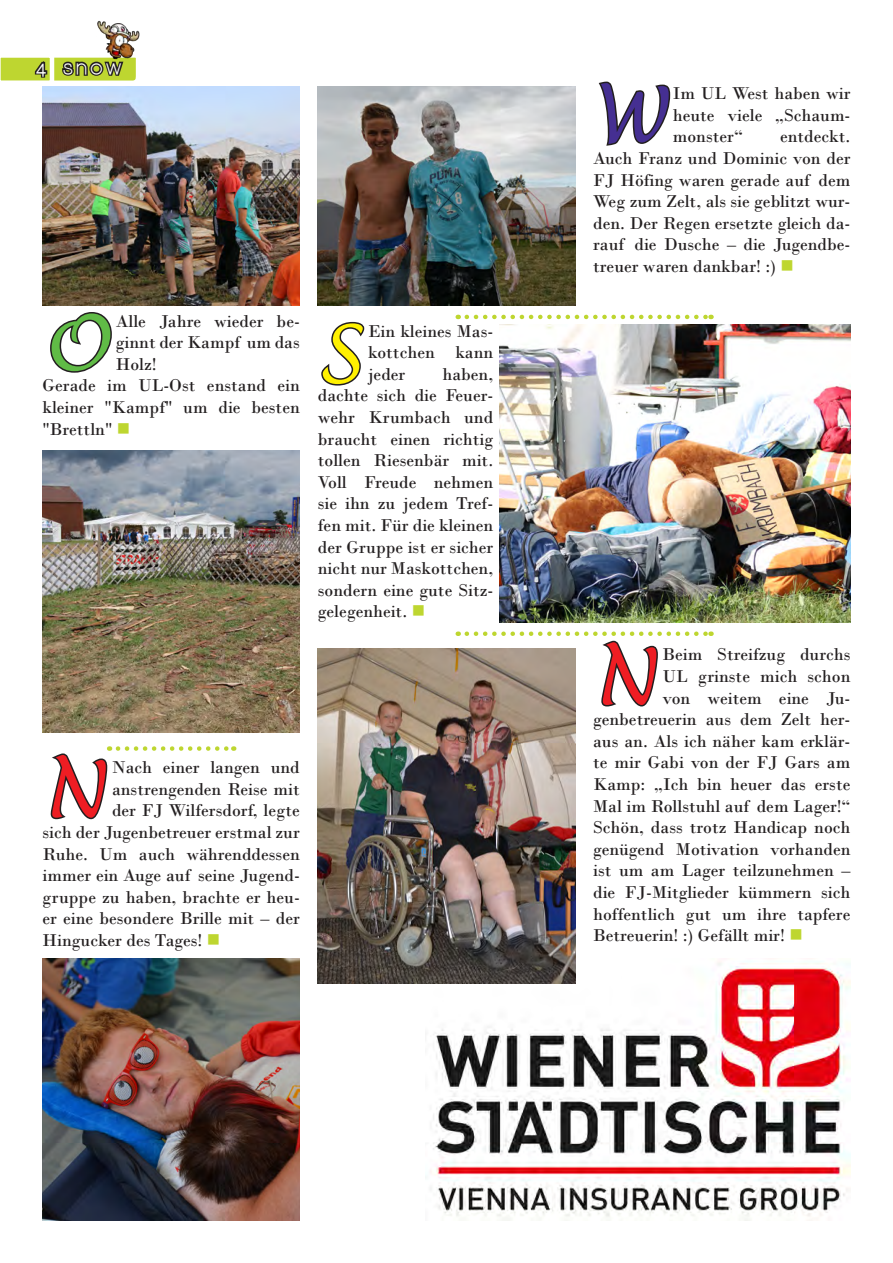
<style>
.page{position:relative;width:893px;height:1263px;background:#fff}
.page>*{position:absolute;margin:0;border:0;box-sizing:border-box;transform-origin:0 0}
.t1{font:italic 76.05px "Lucida Handwriting";color:#ee1d23}
.t2{font:italic 76.05px "Lucida Handwriting";color:#60bb46}
.t3{font:italic 76.05px "Lucida Handwriting";color:#452f92}
.t4{font:italic 76.05px "Lucida Handwriting";color:#fff101}
.t5{font:22.5px "Kravitz Thermal";color:#fff}
.t6{font:19.5px "Kravitz Thermal";color:#fff}
.t7{font:18px/21.6px "Bodoni";color:#231f20;text-align:justify}
.s1{color:#bed630}
</style>
<div class="page">
<svg style="left:0;top:57px;width:136px;height:30px"></svg>
<img style="left:96px;top:20px;width:44px;height:39px">
<img style="left:425px;top:958px;width:425px;height:262px">
<svg style="left:50px;top:312px;width:62px;height:61px"></svg>
<img style="left:43px;top:451px;width:257px;height:282px">
<img style="left:43px;top:86px;width:257px;height:220px">
<svg style="left:118px;top:746px;width:116px;height:5px"></svg>
<svg style="left:598px;top:81px;width:73px;height:65px"></svg>
<img style="left:318px;top:86px;width:257px;height:220px">
<svg style="left:467px;top:315px;width:244px;height:4px"></svg>
<svg style="left:50px;top:746px;width:60px;height:74px"></svg>
<img style="left:43px;top:959px;width:257px;height:261px">
<svg style="left:321px;top:321px;width:44px;height:65px"></svg>
<img style="left:499px;top:325px;width:351px;height:297px">
<svg style="left:467px;top:631px;width:244px;height:77px"></svg>
<img style="left:318px;top:648px;width:257px;height:336px">
<p class="t5" style="left:35px;top:57px;width:12px">4</p>
<p class="t6" style="left:63px;top:58px;width:60px">SNOW</p>
<p class="t2" style="left:43px;top:297px;width:67px">O</p>
<p class="t7" style="left:116px;top:310px;width:185px">Alle Jahre wieder be&shy;ginnt der Kampf um das Holz!</p>
<p class="t7" style="left:43px;top:375px;width:259px">Gerade im UL-Ost enstand ein kleiner "Kampf" um die besten "Brettln" <span class="s1">■</span></p>
<p class="t4" style="left:318px;top:307px;width:44px">S</p>
<p class="t7" style="left:368px;top:320px;width:127px">Ein kleines Mas&shy;kottchen kann jeder</p>
<p class="t7" style="left:318px;top:363px;width:177px;text-indent:125px">haben, dachte sich die Feuer&shy;wehr Krumbach und braucht einen richtig tollen Riesenbär mit.<br>Voll Freude nehmen sie ihn zu jedem Tref&shy;fen mit. Für die kleinen der Gruppe ist er sicher nicht nur Maskottchen, sondern eine gute Sitz&shy;gelegenheit. <span class="s1">■</span></p>
<p class="t1" style="left:43px;top:743px;width:63px">N</p>
<p class="t7" style="left:112px;top:756px;width:189px">Nach einer langen und</p>
<p class="t7" style="left:112px;top:778px;width:189px">anstrengenden Reise mit</p>
<p class="t7" style="left:112px;top:800px;width:189px">der FJ Wilfersdorf, legte</p>
<p class="t7" style="left:43px;top:821px;width:259px">sich der Jugenbetreuer erstmal zur</p>
<p class="t7" style="left:43px;top:843px;width:259px">Ruhe. Um auch währenddessen</p>
<p class="t7" style="left:43px;top:864px;width:259px">immer ein Auge auf seine Jugend-</p>
<p class="t7" style="left:43px;top:886px;width:259px">gruppe zu haben, brachte er heu-</p>
<p class="t7" style="left:43px;top:908px;width:259px">er eine besondere Brille mit – der</p>
<p class="t7" style="left:43px;top:929px;width:179px">Hingucker des Tages! <span class="s1">■</span></p>
<p class="t3" style="left:593px;top:69px;width:74px">W</p>
<p class="t7" style="left:673px;top:83px;width:179px">Im UL West haben wir heute viele „Schaum&shy;monster“</p>
<p class="t7" style="left:593px;top:126px;width:259px;text-indent:187px">entdeckt.<br>Auch Franz und Dominic von der FJ Höfing waren gerade auf dem Weg zum Zelt, als sie geblitzt wur&shy;den. Der Regen ersetzte gleich da&shy;rauf die Dusche – die Jugendbe&shy;treuer waren dankbar! :) <span class="s1">■</span></p>
<p class="t1" style="left:593px;top:631px;width:63px">N</p>
<p class="t7" style="left:663px;top:644px;width:189px">Beim Streifzug durchs</p>
<p class="t7" style="left:663px;top:665px;width:189px">UL grinste mich schon</p>
<p class="t7" style="left:663px;top:687px;width:189px">von weitem eine Ju-</p>
<p class="t7" style="left:593px;top:709px;width:259px">genbetreuerin aus dem Zelt her-</p>
<p class="t7" style="left:593px;top:730px;width:259px">aus an. Als ich näher kam erklär-</p>
<p class="t7" style="left:593px;top:752px;width:259px">te mir Gabi von der FJ Gars am</p>
<p class="t7" style="left:593px;top:773px;width:259px">Kamp: „Ich bin heuer das erste</p>
<p class="t7" style="left:593px;top:795px;width:259px">Mal im Rollstuhl auf dem Lager!“</p>
<p class="t7" style="left:593px;top:817px;width:259px">Schön, dass trotz Handicap noch</p>
<p class="t7" style="left:593px;top:838px;width:259px">genügend Motivation vorhanden</p>
<p class="t7" style="left:593px;top:860px;width:259px">ist um am Lager teilzunehmen –</p>
<p class="t7" style="left:593px;top:881px;width:259px">die FJ-Mitglieder kümmern sich</p>
<p class="t7" style="left:593px;top:903px;width:259px">hoffentlich gut um ihre tapfere</p>
<p class="t7" style="left:593px;top:925px;width:211px">Betreuerin! :) Gefällt mir! <span class="s1">■</span></p>
</div>
